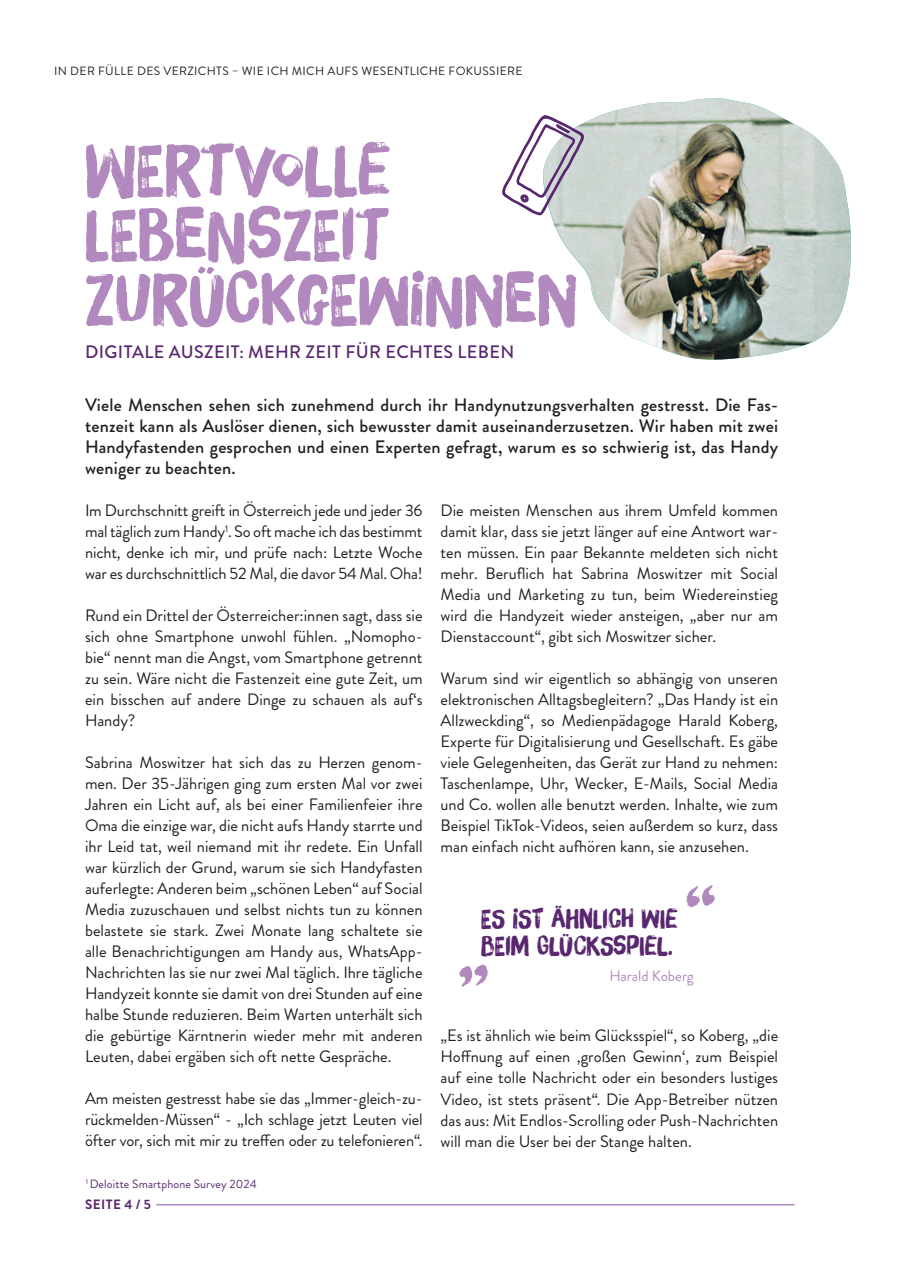
<style>
.page{position:relative;width:910px;height:1276px;background:#fff}
.page>*{position:absolute;margin:0;border:0;box-sizing:border-box;transform-origin:0 0}
.t1{font:73.5px "Brush Up";color:#b289be}
.t2{font:70.5px/64.5px "Brush Up";letter-spacing:.01em;color:#b289be}
.t3{font:26.4px/26.4px "Brush Up";letter-spacing:.01em;color:#59276f}
.t4{font:500 18px/21px "Brandon Grotesque";letter-spacing:.01em;color:#231f20;text-align:justify}
.t5{font:500 18px "Brandon Grotesque";letter-spacing:.02em;color:#59276f}
.t6{font:16.5px/21px "Brandon Grotesque";color:#231f20;text-align:justify}
.t7{font:15px "Brandon Grotesque";color:#b289be}
.t8{font:700 13.5px "Brandon Grotesque";letter-spacing:.03em;color:#59276f}
.t9{font:12px "Brandon Grotesque";letter-spacing:.03em;color:#231f20}
.t10{font:12px "Brandon Grotesque";letter-spacing:.01em;color:#59276f}
</style>
<div class="page">
<img style="left:551px;top:98px;width:300px;height:262px">
<hr style="left:156px;top:1204px;width:638px;height:1px;background:#b289be">
<svg style="left:502px;top:114px;width:83px;height:103px"></svg>
<p class="t9" style="left:54px;top:63px;width:470px">IN DER FÜLLE DES VERZICHTS – WIE ICH MICH AUFS WESENTLICHE FOKUSSIERE</p>
<h2 class="t2" style="left:85px;top:137px;width:493px">WERTVOLLE<br>LEBENSZEIT<br>ZURÜCKGEWINNEN</h2>
<p class="t5" style="left:85px;top:339px;width:431px">DIGITALE AUSZEIT: MEHR ZEIT FÜR ECHTES LEBEN</p>
<p class="t4" style="left:85px;top:395px;width:695px">Viele Menschen sehen sich zunehmend durch ihr Handynutzungsverhalten gestresst. Die Fas&shy;tenzeit kann als Auslöser dienen, sich bewusster damit auseinanderzusetzen. Wir haben mit zwei Handyfastenden gesprochen und einen Experten gefragt, warum es so schwierig ist, das Handy weniger zu beachten.</p>
<p class="t6" style="left:85px;top:500px;width:339px">Im Durchschnitt greift in Österreich jede und jeder 36 mal täglich zum Handy<sup>1</sup>. So oft mache ich das bestimmt nicht, denke ich mir, und prüfe nach: Letzte Woche war es durchschnittlich 52 Mal, die davor 54 Mal. Oha!</p>
<p class="t6" style="left:85px;top:605px;width:339px">Rund ein Drittel der Österreicher:innen sagt, dass sie sich ohne Smartphone unwohl fühlen. „Nomopho&shy;bie“ nennt man die Angst, vom Smartphone getrennt zu sein. Wäre nicht die Fastenzeit eine gute Zeit, um ein bisschen auf andere Dinge zu schauen als auf‘s Handy?</p>
<p class="t6" style="left:85px;top:752px;width:339px">Sabrina Moswitzer hat sich das zu Herzen genom&shy;men. Der 35-Jährigen ging zum ersten Mal vor zwei Jahren ein Licht auf, als bei einer Familienfeier ihre Oma die einzige war, die nicht aufs Handy starrte und ihr Leid tat, weil niemand mit ihr redete. Ein Unfall war kürzlich der Grund, warum sie sich Handyfasten auferlegte: Anderen beim „schönen Leben“ auf Social Media zuzuschauen und selbst nichts tun zu können belastete sie stark. Zwei Monate lang schaltete sie alle Benachrichtigungen am Handy aus, WhatsApp-Nachrichten las sie nur zwei Mal täglich. Ihre tägliche Handyzeit konnte sie damit von drei Stunden auf eine halbe Stunde reduzieren. Beim Warten unterhält sich die gebürtige Kärntnerin wieder mehr mit anderen Leuten, dabei ergäben sich oft nette Gespräche.</p>
<p class="t6" style="left:85px;top:1088px;width:339px">Am meisten gestresst habe sie das „Immer-gleich-zu&shy;rückmelden-Müssen“ - „Ich schlage jetzt Leuten viel öfter vor, sich mit mir zu treffen oder zu telefonieren“.</p>
<p class="t6" style="left:441px;top:500px;width:339px">Die meisten Menschen aus ihrem Umfeld kommen damit klar, dass sie jetzt länger auf eine Antwort war&shy;ten müssen. Ein paar Bekannte meldeten sich nicht mehr. Beruflich hat Sabrina Moswitzer mit Social Media und Marketing zu tun, beim Wiedereinstieg wird die Handyzeit wieder ansteigen, „aber nur am Dienstaccount“, gibt sich Moswitzer sicher.</p>
<p class="t6" style="left:441px;top:668px;width:339px">Warum sind wir eigentlich so abhängig von unseren elektronischen Alltagsbegleitern? „Das Handy ist ein Allzweckding“, so Medienpädagoge Harald Koberg, Experte für Digitalisierung und Gesellschaft. Es gäbe viele Gelegenheiten, das Gerät zur Hand zu nehmen:<br>Taschenlampe, Uhr, Wecker, E-Mails, Social Media und Co. wollen alle benutzt werden. Inhalte, wie zum Beispiel TikTok-Videos, seien außerdem so kurz, dass man einfach nicht aufhören kann, sie anzusehen.</p>
<h1 class="t1" style="left:716px;top:957px;width:32px;rotate:-180deg">„</h1>
<h3 class="t3" style="left:481px;top:905px;width:196px">ES IST ÄHNLICH WIE<br>BEIM GLÜCKSSPIEL.</h3>
<h1 class="t1" style="left:458px;top:914px;width:32px">„</h1>
<p class="t7" style="left:609px;top:965px;width:86px">Harald Koberg</p>
<p class="t6" style="left:441px;top:1025px;width:339px">„Es ist ähnlich wie beim Glücksspiel“, so Koberg, „die Hoffnung auf einen ‚großen Gewinn‘, zum Beispiel auf eine tolle Nachricht oder ein besonders lustiges Video, ist stets präsent“. Die App-Betreiber nützen das aus: Mit Endlos-Scrolling oder Push-Nachrichten will man die User bei der Stange halten.</p>
<p class="t10" style="left:86px;top:1176px;width:173px"><sup>1</sup> Deloitte Smartphone Survey 2024</p>
<p class="t8" style="left:85px;top:1195px;width:67px">SEITE 4 / 5</p>
</div>
